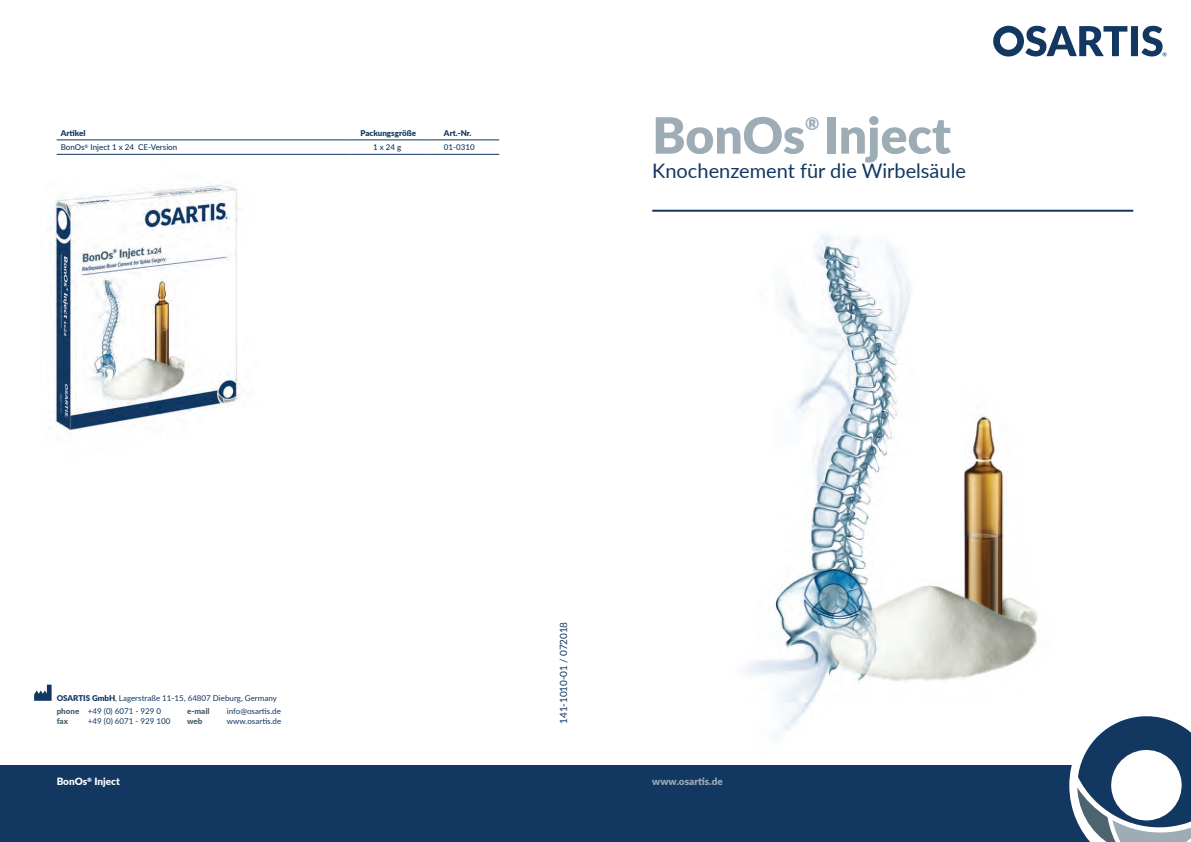
<style>
.page{position:relative;width:1191px;height:842px;background:#fff}
.page>*{position:absolute;margin:0;border:0;box-sizing:border-box;transform-origin:0 0}
.t1{font:900 50px "Lato";color:#9dacb5}
.t2{font:20px "Lato";color:#123862}
.t3{font:900 17.5px "Lato";color:#9dacb5}
.t4{font:10px "Lato";letter-spacing:-.01em;color:#123862}
.t5{font:900 10px "Lato";color:#9dacb5}
.t6{font:900 10px "Lato";color:#fff}
.t7{font:8px/12.8px "Lato";color:#123862}
.t8{font:500 8px "Lato";color:#123862}
.t9{font:900 8px "Lato";color:#123862}
.t10{font:900 8px "Lato";color:#4d636e}
.s1{font-weight:900}
.s2{font-weight:900;color:#4d636e}
</style>
<div class="page">
<div style="left:0;top:765px;width:1191px;height:77px;background:#123862"></div>
<svg style="left:1069px;top:716px;width:122px;height:126px"></svg>
<img style="left:745px;top:234px;width:389px;height:531px">
<svg style="left:993px;top:26px;width:173px;height:31px"></svg>
<hr style="left:57px;top:154px;width:293px;height:1px;background:#123862">
<hr style="left:350px;top:154px;width:74px;height:1px;background:#123862">
<hr style="left:424px;top:154px;width:75px;height:1px;background:#123862">
<hr style="left:57px;top:140px;width:293px;height:1px;background:#123862">
<hr style="left:350px;top:140px;width:74px;height:1px;background:#123862">
<hr style="left:424px;top:140px;width:75px;height:1px;background:#123862">
<img style="left:50px;top:185px;width:190px;height:249px">
<hr style="left:652px;top:210px;width:481px;height:2px;background:#123862">
<svg style="left:34px;top:685px;width:18px;height:16px"></svg>
<p class="t9" style="left:61px;top:127px;width:26px">Artikel</p>
<p class="t9" style="left:360px;top:127px;width:57px">Packungsgröße</p>
<p class="t9" style="left:444px;top:127px;width:29px">Art.-Nr.</p>
<p class="t8" style="left:61px;top:142px;width:118px">BonOs<sup>®</sup> Inject 1 x 24 CE-Version</p>
<p class="t8" style="left:373px;top:142px;width:30px">1 x 24 g</p>
<p class="t8" style="left:444px;top:142px;width:32px">01-0310</p>
<h1 class="t1" style="left:652px;top:98px;width:300px">BonOs Inject</h1>
<h3 class="t3" style="left:805px;top:110px;width:16px">®</h3>
<h2 class="t2" style="left:652px;top:156px;width:315px">Knochenzement für die Wirbelsäule</h2>
<p class="t7" style="left:57px;top:691px;width:222px"><span class="s1">OSARTIS GmbH</span>, Lagerstraße 11-15, 64807 Dieburg, Germany <span class="s2">phone</span> +49 (0) 6071 - 929 0</p>
<p class="t10" style="left:187px;top:705px;width:24px">e-mail</p>
<p class="t7" style="left:227px;top:704px;width:56px">info@osartis.de</p>
<p class="t10" style="left:57px;top:715px;width:13px">fax</p>
<p class="t7" style="left:88px;top:714px;width:84px">+49 (0) 6071 - 929 100</p>
<p class="t10" style="left:187px;top:715px;width:17px">web</p>
<p class="t7" style="left:227px;top:714px;width:56px">www.osartis.de</p>
<p class="t4" style="left:556px;top:724px;width:104px;rotate:-90deg">141-1010-01 / 072018</p>
<p class="t6" style="left:57px;top:774px;width:65px">BonOs<sup>®</sup> Inject</p>
<p class="t5" style="left:652px;top:774px;width:72px">www.osartis.de</p>
</div>
